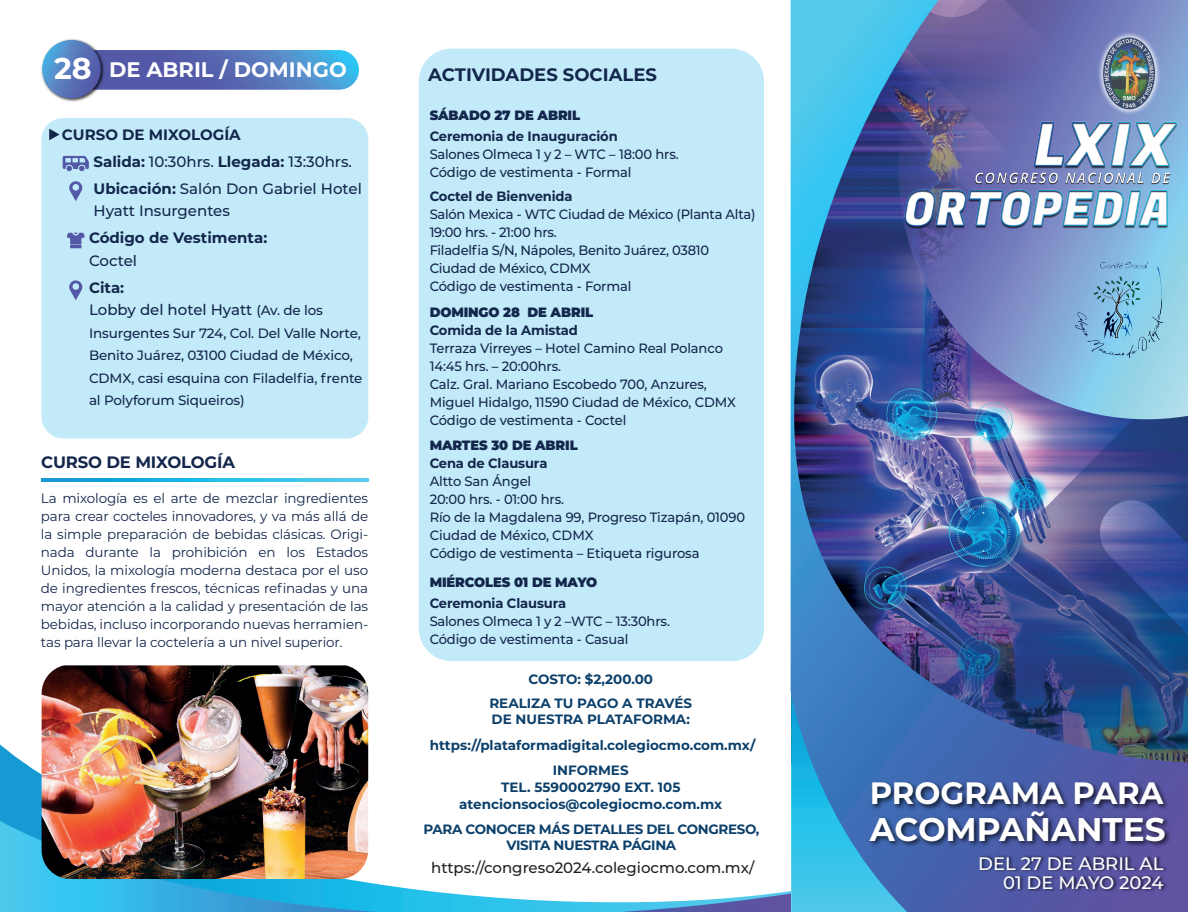
<style>
.page{position:relative;width:1188px;height:912px;background:#fff}
.page>*{position:absolute;margin:0;border:0;box-sizing:border-box;transform-origin:0 0}
.t1{font:700 32.7px "Montserrat";color:#fff}
.t2{font:700 30.75px "Montserrat";color:#fff}
.t3{font:700 21px "Montserrat";color:#fff}
.t4{font:500 18px/19.5px "Montserrat";color:#fff;text-align:right}
.t5{font:700 18px "Montserrat";color:#13264b}
.t6{font:700 16.5px "Montserrat";letter-spacing:-.01em;color:#13264b}
.t7{font:700 15px/27px "Montserrat";color:#13264b}
.t8{font:500 15px/22.5px "Montserrat";color:#13264b}
.t9{font:500 15px "Montserrat";color:#231f20}
.t10{font:500 13.5px/18px "Montserrat";letter-spacing:-.01em;color:#13264b}
.t11{font:13.5px/18px "Montserrat";letter-spacing:-.01em;color:#13264b;text-align:justify}
.t12{font:700 13.5px/25.5px "Montserrat";color:#0c406b;text-align:center}
.t13{font:700 13.5px "Montserrat";letter-spacing:-.01em;color:#13264b}
.t14{font:900 13.5px "Montserrat";letter-spacing:-.01em;color:#13264b}
.t15{font:700 13.5px/16.2px "Montserrat";letter-spacing:-.025em;color:#0c406b;text-align:center}
.s1{font-size:30px}
.s2{font-weight:500}
.s3{font-weight:700}
.s4{font-size:13.5px}
</style>
<div class="page">
<img style="left:790px;top:0;width:398px;height:847px">
<svg style="left:791px;top:847px;width:397px;height:64px"></svg>
<svg style="left:106px;top:50px;width:253px;height:40px"></svg>
<div style="left:41px;top:118px;width:327px;height:320px;background:#c3eaf9;border-radius:22px"></div>
<svg style="left:0;top:735px;width:791px;height:80px"></svg>
<svg style="left:0;top:815px;width:791px;height:96px"></svg>
<img style="left:41px;top:39px;width:65px;height:63px">
<svg style="left:42px;top:40px;width:59px;height:58px"></svg>
<div style="left:419px;top:49px;width:345px;height:612px;background:#c3eaf9;border-radius:33px"></div>
<svg style="left:49px;top:129px;width:11px;height:11px"></svg>
<svg style="left:42px;top:478px;width:326px;height:3px"></svg>
<img style="left:865px;top:769px;width:317px;height:125px">
<img style="left:976px;top:850px;width:193px;height:48px">
<img style="left:884px;top:31px;width:304px;height:202px">
<svg style="left:69px;top:181px;width:13px;height:20px"></svg>
<svg style="left:69px;top:280px;width:13px;height:20px"></svg>
<svg style="left:67px;top:232px;width:18px;height:16px"></svg>
<svg style="left:63px;top:156px;width:26px;height:15px"></svg>
<img style="left:1075px;top:262px;width:87px;height:95px">
<img style="left:42px;top:665px;width:326px;height:213px">
<h3 class="t3" style="left:54px;top:55px;width:294px"><span class="s1">28</span> DE ABRIL / DOMINGO</h3>
<p class="t7" style="left:93px;top:120px;width:270px;text-indent:-32px">CURSO DE MIXOLOGÍA<br>Salida: <span class="s2">10:30hrs.</span> Llegada: <span class="s2">13:30hrs.<br></span>Ubicación: <span class="s2">Salón Don Gabriel Hotel</span></p>
<p class="t8" style="left:93px;top:199px;width:138px">Hyatt Insurgentes</p>
<p class="t7" style="left:89px;top:223px;width:180px">Código de Vestimenta:</p>
<p class="t8" style="left:89px;top:248px;width:50px">Coctel</p>
<p class="t8" style="left:89px;top:275px;width:235px"><span class="s3">Cita:<br></span>Lobby del hotel Hyatt <span class="s4">(Av. de los</span></p>
<p class="t10" style="left:89px;top:321px;width:275px;line-height:22.5px">Insurgentes Sur 724, Col. Del Valle Norte, Benito Juárez, 03100 Ciudad de México, CDMX, casi esquina con Filadelfia, frente al Polyforum Siqueiros)</p>
<p class="t6" style="left:41px;top:450px;width:195px">CURSO DE MIXOLOGÍA</p>
<p class="t11" style="left:41px;top:488px;width:329px">La mixología es el arte de mezclar ingredientes para crear cocteles innovadores, y va más allá de la simple preparación de bebidas clásicas. Origi&shy;nada durante la prohibición en los Estados Unidos, la mixología moderna destaca por el uso de ingredientes frescos, técnicas refinadas y una mayor atención a la calidad y presentación de las bebidas, incluso incorporando nuevas herramien&shy;tas para llevar la coctelería a un nivel superior.</p>
<h3 class="t5" style="left:428px;top:61px;width:230px">ACTIVIDADES SOCIALES</h3>
<p class="t14" style="left:429px;top:105px;width:152px">SÁBADO 27 DE ABRIL</p>
<p class="t13" style="left:429px;top:126px;width:190px">Ceremonia de Inauguración</p>
<p class="t10" style="left:429px;top:145px;width:251px">Salones Olmeca 1 y 2 – WTC – 18:00 hrs.<br>Código de vestimenta - Formal</p>
<p class="t13" style="left:429px;top:186px;width:144px">Coctel de Bienvenida</p>
<p class="t10" style="left:429px;top:205px;width:327px">Salón Mexica - WTC Ciudad de México (Planta Alta)<br>19:00 hrs. - 21:00 hrs.<br>Filadelfia S/N, Nápoles, Benito Juárez, 03810<br>Ciudad de México, CDMX<br>Código de vestimenta - Formal</p>
<p class="t14" style="left:429px;top:301px;width:165px">DOMINGO 28 DE ABRIL</p>
<p class="t13" style="left:429px;top:320px;width:150px">Comida de la Amistad</p>
<p class="t10" style="left:429px;top:338px;width:308px">Terraza Virreyes – Hotel Camino Real Polanco 14:45 hrs. – 20:00hrs.<br>Calz. Gral. Mariano Escobedo 700, Anzures, Miguel Hidalgo, 11590 Ciudad de México, CDMX Código de vestimenta - Coctel</p>
<p class="t14" style="left:429px;top:435px;width:150px">MARTES 30 DE ABRIL</p>
<p class="t13" style="left:429px;top:453px;width:119px">Cena de Clausura</p>
<p class="t10" style="left:429px;top:471px;width:317px">Altto San Ángel<br>20:00 hrs. - 01:00 hrs.<br>Río de la Magdalena 99, Progreso Tizapán, 01090<br>Ciudad de México, CDMX<br>Código de vestimenta – Etiqueta rigurosa</p>
<p class="t14" style="left:429px;top:571px;width:169px">MIÉRCOLES 01 DE MAYO</p>
<p class="t13" style="left:429px;top:593px;width:138px">Ceremonia Clausura</p>
<p class="t10" style="left:429px;top:611px;width:242px">Salones Olmeca 1 y 2 –WTC – 13:30hrs.<br>Código de vestimenta - Casual</p>
<p class="t12" style="left:489px;top:666px;width:204px;line-height:24px">COSTO: $2,200.00<br>REALIZA TU PAGO A TRAVÉS</p>
<p class="t12" style="left:430px;top:706px;width:327px">DE NUESTRA PLATAFORMA: https://plataformadigital.colegiocmo.com.mx/<br>INFORMES</p>
<p class="t12" style="left:459px;top:778px;width:264px;line-height:16.5px">TEL. 5590002790 EXT. 105 atencionsocios@colegiocmo.com.mx</p>
<p class="t15" style="left:423px;top:820px;width:337px">PARA CONOCER MÁS DETALLES DEL CONGRESO,<br>VISITA NUESTRA PÁGINA</p>
<p class="t9" style="left:431px;top:856px;width:325px">https://congreso2024.colegiocmo.com.mx/</p>
<h2 class="t2" style="left:869px;top:770px;width:295px">PROGRAMA PARA</h2>
<h1 class="t1" style="left:869px;top:805px;width:297px">ACOMPAÑANTES</h1>
<h3 class="t4" style="left:978px;top:852px;width:186px">DEL 27 DE ABRIL AL<br>01 DE MAYO 2024</h3>
</div>
